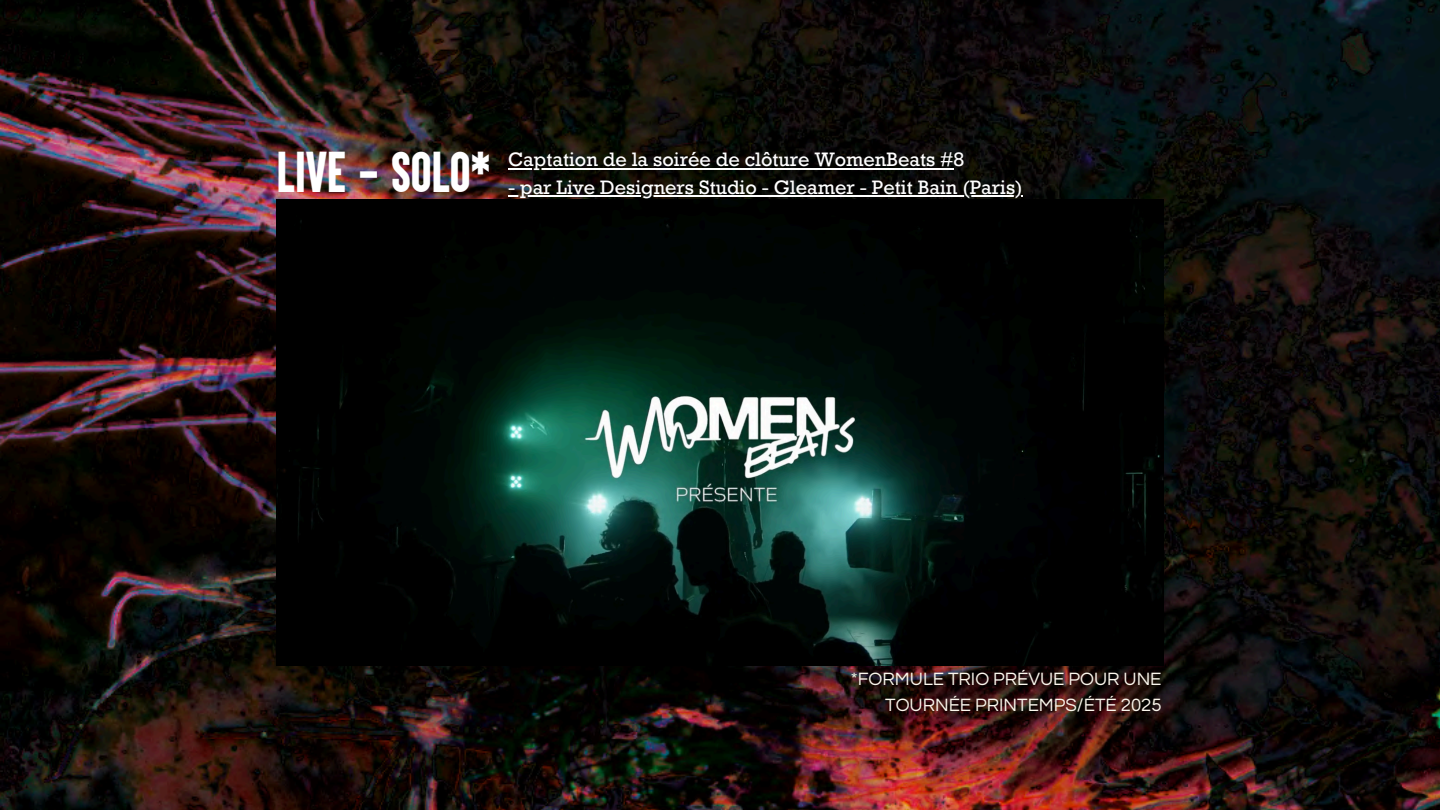
<style>
.page{position:relative;width:1440px;height:810px;background:#fff}
.page>*{position:absolute;margin:0;border:0;box-sizing:border-box;transform-origin:0 0}
.t1{font:47.5px "Aku Kamu";color:#fff}
.t2{font:20px "Rockwell Std";color:#fff}
.t3{font:18.5px/25.5px "Questrial";color:#fbf7ed;text-align:right}
</style>
<div class="page">
<img style="left:0;top:0;width:1440px;height:810px">
<img style="left:277px;top:200px;width:886px;height:465px">
<hr style="left:508px;top:168px;width:446px;height:1px;background:#fff">
<hr style="left:508px;top:196px;width:515px;height:1px;background:#fff">
<h1 class="t1" style="left:277px;top:140px;width:215px">LIVE - SOLO*</h1>
<p class="t2" style="left:508px;top:153px;width:458px">Captation de la soirée de clôture WomenBeats #8</p>
<p class="t2" style="left:508px;top:180px;width:516px">- par Live Designers Studio - Gleamer - Petit Bain (Paris)</p>
<p class="t3" style="left:851px;top:667px;width:312px">*FORMULE TRIO PRÉVUE POUR UNE<br>TOURNÉE PRINTEMPS/ÉTÉ 2025</p>
</div>
